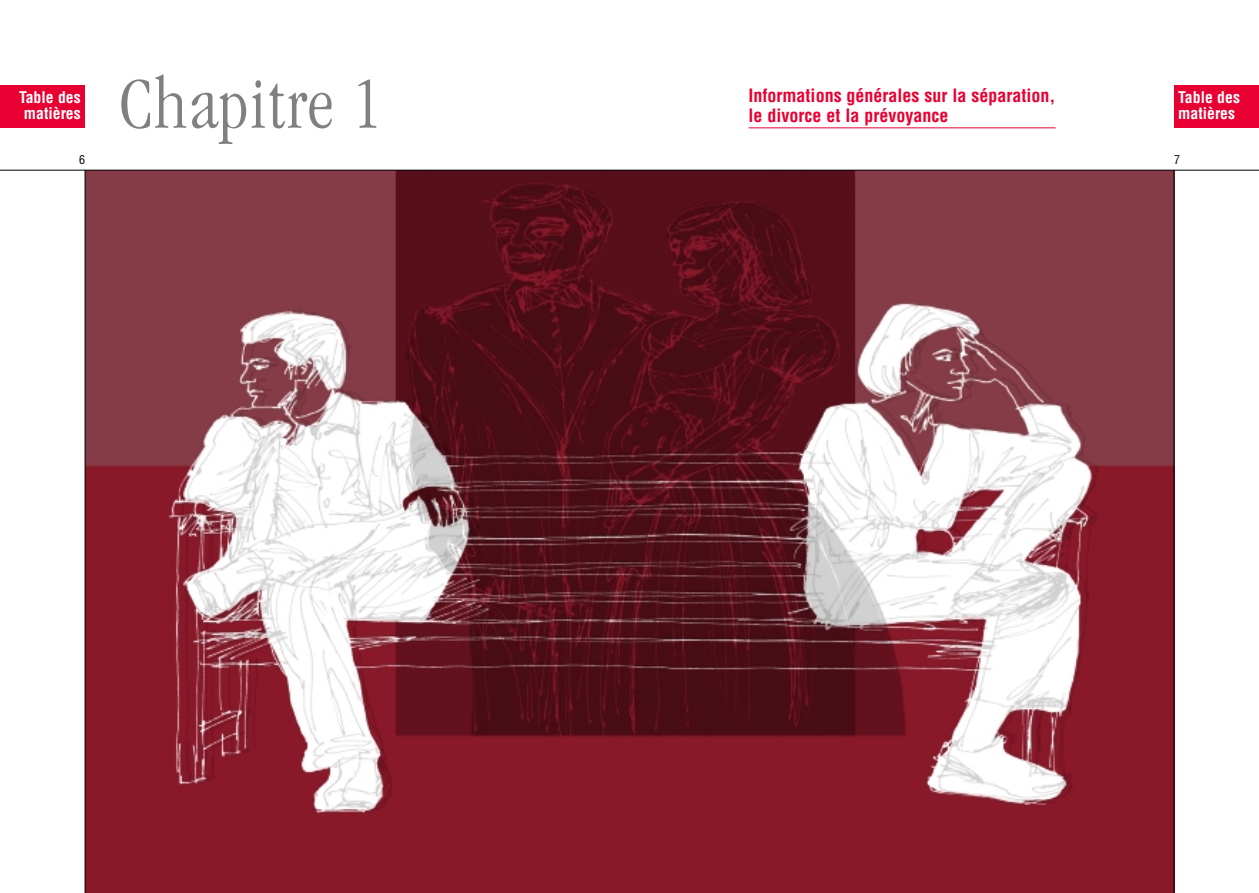
<style>
.page{position:relative;width:1259px;height:893px;background:#fff}
.page>*{position:absolute;margin:0;border:0;box-sizing:border-box;transform-origin:0 0}
.t1{font:300 condensed 75px "Garamond";letter-spacing:.02em;color:#808080}
.t2{font:700 condensed 18px/20.2px "Helvetica";color:#e80032}
.t3{font:700 condensed 15.75px/16.5px "Helvetica";color:#fff;text-align:center}
.t4{font:condensed 12px "Helvetica";color:#000}
</style>
<div class="page">
<img style="left:86px;top:171px;width:1087px;height:721px">
<hr style="left:748px;top:127px;width:307px;height:1px;background:#e80032">
<hr style="left:0;top:170px;width:1258px;height:1px;background:#000">
<hr style="left:85px;top:170px;width:1px;height:722px;background:#000">
<hr style="left:1173px;top:170px;width:1px;height:722px;background:#000">
<div style="left:0;top:85px;width:85px;height:43px;background:#e80032"></div>
<div style="left:1174px;top:85px;width:84px;height:43px;background:#e80032"></div>
<h1 class="t1" style="left:119px;top:74px;width:264px">Chapitre 1</h1>
<p class="t2" style="left:748px;top:86px;width:308px">Informations générales sur la séparation, le divorce et la prévoyance</p>
<p class="t3" style="left:19px;top:90px;width:63px">Table des matières</p>
<p class="t3" style="left:1178px;top:90px;width:63px;text-align:left">Table des matières</p>
<p class="t4" style="left:79px;top:155px;width:7px">6</p>
<p class="t4" style="left:1174px;top:155px;width:7px">7</p>
</div>
